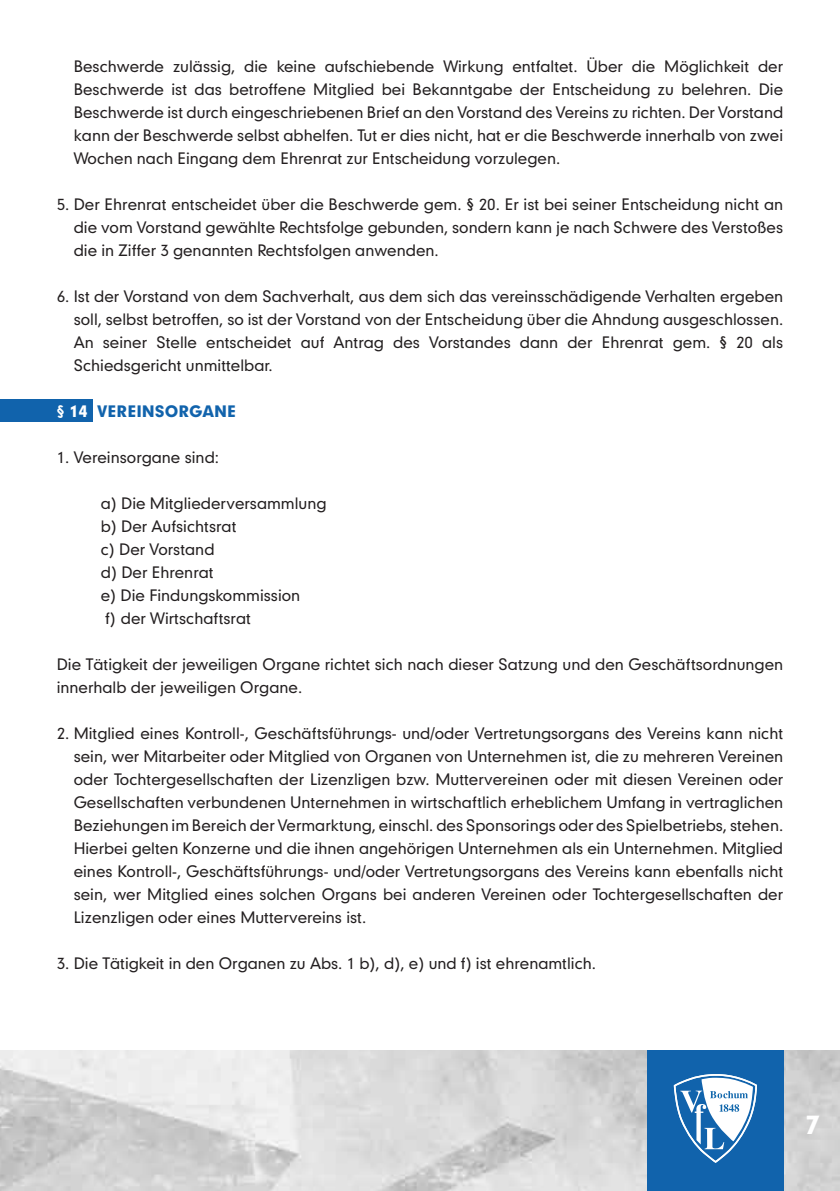
<style>
.page{position:relative;width:840px;height:1191px;background:#fff}
.page>*{position:absolute;margin:0;border:0;box-sizing:border-box;transform-origin:0 0}
.t1{font:24px "Geometric 706 BT Black B";color:#fff}
.t2{font:15.2px/23px "Geometric 706 BT Medium B";color:#231f20;text-align:justify}
.t3{font:15.2px "Geometric 706 BT Black B";color:#1163ac}
.s1{color:#fff}
</style>
<div class="page">
<div style="left:0;top:399px;width:93px;height:22px;background:#1163ac"></div>
<img style="left:0;top:1050px;width:839px;height:141px">
<div style="left:646px;top:1050px;width:136px;height:141px;background:#1163ac"></div>
<svg style="left:673px;top:1074px;width:84px;height:89px"></svg>
<p class="t2" style="left:74px;top:54px;width:710px">Beschwerde zulässig, die keine aufschiebende Wirkung entfaltet. Über die Möglichkeit der Beschwerde ist das betroffene Mitglied bei Bekanntgabe der Entscheidung zu belehren. Die Beschwerde ist durch eingeschriebenen Brief an den Vorstand des Vereins zu richten. Der Vorstand kann der Beschwerde selbst abhelfen. Tut er dies nicht, hat er die Beschwerde innerhalb von zwei Wochen nach Eingang dem Ehrenrat zur Entscheidung vorzulegen.</p>
<p class="t2" style="left:74px;top:192px;width:710px;text-indent:-17px">5. Der Ehrenrat entscheidet über die Beschwerde gem. § 20. Er ist bei seiner Entscheidung nicht an die vom Vorstand gewählte Rechtsfolge gebunden, sondern kann je nach Schwere des Verstoßes die in Ziffer 3 genannten Rechtsfolgen anwenden.</p>
<p class="t2" style="left:74px;top:284px;width:710px;text-indent:-17px">6. Ist der Vorstand von dem Sachverhalt, aus dem sich das vereinsschädigende Verhalten ergeben soll, selbst betroffen, so ist der Vorstand von der Entscheidung über die Ahndung ausgeschlossen.<br>An seiner Stelle entscheidet auf Antrag des Vorstandes dann der Ehrenrat gem. § 20 als Schiedsgericht unmittelbar.</p>
<p class="t3" style="left:57px;top:401px;width:181px"><span class="s1">§ 14</span> VEREINSORGANE</p>
<p class="t2" style="left:57px;top:445px;width:164px">1. Vereinsorgane sind:</p>
<p class="t2" style="left:101px;top:491px;width:227px;text-align:left">a) Die Mitgliederversammlung b) Der Aufsichtsrat<br>c) Der Vorstand<br>d) Der Ehrenrat<br>e) Die Findungskommission<br>f) der Wirtschaftsrat</p>
<p class="t2" style="left:57px;top:652px;width:727px">Die Tätigkeit der jeweiligen Organe richtet sich nach dieser Satzung und den Geschäftsordnungen innerhalb der jeweiligen Organe.</p>
<p class="t2" style="left:74px;top:721px;width:710px;text-indent:-17px">2. Mitglied eines Kontroll-, Geschäftsführungs- und/oder Vertretungsorgans des Vereins kann nicht sein, wer Mitarbeiter oder Mitglied von Organen von Unternehmen ist, die zu mehreren Vereinen oder Tochtergesellschaften der Lizenzligen bzw. Muttervereinen oder mit diesen Vereinen oder Gesellschaften verbundenen Unternehmen in wirtschaftlich erheblichem Umfang in vertraglichen Beziehungen im Bereich der Vermarktung, einschl. des Sponsorings oder des Spielbetriebs, stehen.<br>Hierbei gelten Konzerne und die ihnen angehörigen Unternehmen als ein Unternehmen. Mitglied eines Kontroll-, Geschäftsführungs- und/oder Vertretungsorgans des Vereins kann ebenfalls nicht sein, wer Mitglied eines solchen Organs bei anderen Vereinen oder Tochtergesellschaften der Lizenzligen oder eines Muttervereins ist.</p>
<p class="t2" style="left:57px;top:951px;width:540px">3. Die Tätigkeit in den Organen zu Abs. 1 b), d), e) und f) ist ehrenamtlich.</p>
<h1 class="t1" style="left:804px;top:1108px;width:16px">7</h1>
</div>
